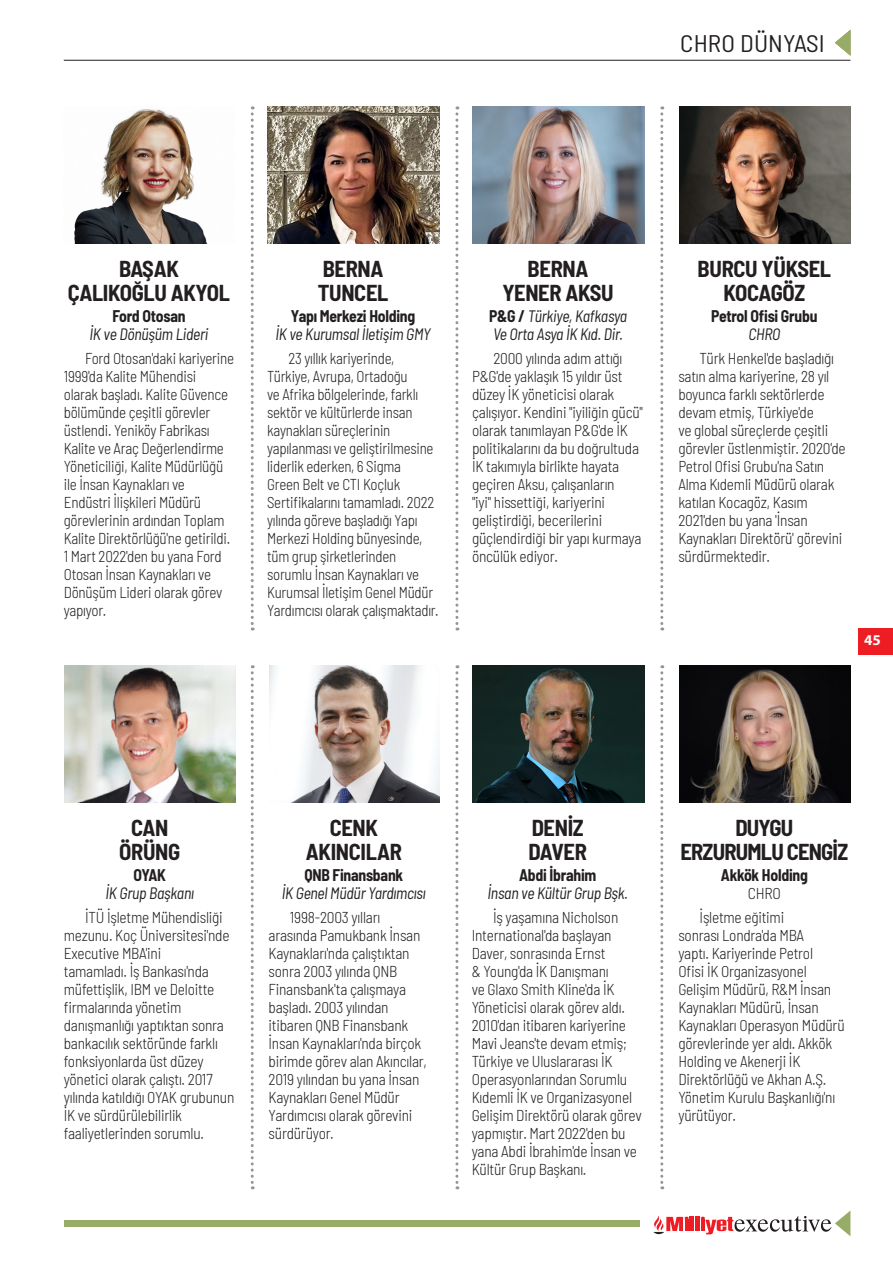
<style>
.page{position:relative;width:893px;height:1263px;background:#fff}
.page>*{position:absolute;margin:0;border:0;box-sizing:border-box;transform-origin:0 0}
.t1{font:semi-condensed 24px "Barlow";letter-spacing:.005em;color:#231f20;scale:1.05 1}
.Metin-L{font:700 semi-condensed 22.5px/24px "Barlow";letter-spacing:-.015em;color:#231f20;text-align:center}
.Metin-L-2{font:700 semi-condensed 22.5px "Barlow";letter-spacing:-.035em;color:#231f20}
.Metin-L-3{font:italic semi-condensed 16.5px "Barlow";letter-spacing:-.015em;color:#231f20;scale:.95 1}
.Metin-L-4{font:700 semi-condensed 16.5px "Barlow";letter-spacing:-.015em;color:#231f20;scale:.95 1}
.Metin-L-5{font:300 semi-condensed 15.75px/18px "Barlow";letter-spacing:-.015em;color:#231f20}
.Metin-L-6{font:300 semi-condensed 15.75px/18px "Barlow";letter-spacing:-.015em;color:#231f20;scale:.95 1}
.Metin-L-7{font:300 semi-condensed 15.75px/18px "Barlow";letter-spacing:-.015em;color:#231f20;scale:.96 1}
.t2{font:700 15px "Myriad Pro";color:#fff}
.s1{font-weight:700;font-style:normal}
</style>
<div class="page">
<svg style="left:251px;top:106px;width:3px;height:524px"></svg>
<svg style="left:251px;top:665px;width:3px;height:524px"></svg>
<svg style="left:455px;top:106px;width:3px;height:524px"></svg>
<svg style="left:455px;top:665px;width:3px;height:524px"></svg>
<svg style="left:660px;top:106px;width:3px;height:524px"></svg>
<svg style="left:660px;top:665px;width:3px;height:524px"></svg>
<img style="left:74px;top:109px;width:133px;height:134px">
<img style="left:269px;top:665px;width:170px;height:137px">
<img style="left:268px;top:106px;width:171px;height:137px">
<img style="left:473px;top:665px;width:171px;height:137px">
<img style="left:473px;top:106px;width:171px;height:137px">
<img style="left:679px;top:106px;width:171px;height:137px">
<img style="left:65px;top:665px;width:171px;height:137px">
<img style="left:679px;top:665px;width:171px;height:137px">
<hr style="left:64px;top:60px;width:786px;height:1px;background:#231f20">
<svg style="left:835px;top:30px;width:15px;height:26px"></svg>
<div style="left:858px;top:628px;width:35px;height:27px;background:#ee1d23"></div>
<div style="left:64px;top:1220px;width:583px;height:7px;background:#97ac66"></div>
<div style="left:641px;top:1215px;width:194px;height:21px;background:#fff"></div>
<hr style="left:690px;top:1217px;width:4px;height:14px;background:#ee1d23">
<hr style="left:695px;top:1217px;width:4px;height:14px;background:#ee1d23">
<svg style="left:701px;top:1211px;width:149px;height:25px"></svg>
<svg style="left:653px;top:1215px;width:36px;height:20px"></svg>
<p class="t1" style="left:680px;top:26px;width:139px">CHRO DÜNYASI</p>
<p class="Metin-L" style="left:119px;top:256px;width:61px">BAŞAK</p>
<p class="Metin-L" style="left:68px;top:280px;width:164px">ÇALIKOĞLU AKYOL</p>
<p class="Metin-L-4" style="left:112px;top:304px;width:79px">Ford Otosan</p>
<p class="Metin-L-3" style="left:90px;top:322px;width:127px">İK ve Dönüşüm Lideri</p>
<p class="Metin-L-7" style="left:64px;top:349px;width:179px;text-indent:21px">Ford Otosan'daki kariyerine<br>1999'da Kalite Mühendisi olarak başladı. Kalite Güvence bölümünde çeşitli görevler üstlendi. Yeniköy Fabrikası<br>Kalite ve Araç Değerlendirme<br>Yöneticiliği, Kalite Müdürlüğü ile İnsan Kaynakları ve<br>Endüstri İlişkileri Müdürü görevlerinin ardından Toplam<br>Kalite Direktörlüğü'ne getirildi.<br>1 Mart 2022'den bu yana Ford<br>Otosan İnsan Kaynakları ve<br>Dönüşüm Lideri olarak görev yapıyor.</p>
<p class="Metin-L" style="left:323px;top:256px;width:62px">BERNA</p>
<p class="Metin-L" style="left:318px;top:280px;width:72px">TUNCEL</p>
<p class="Metin-L-4" style="left:291px;top:304px;width:132px">Yapı Merkezi Holding</p>
<p class="Metin-L-3" style="left:275px;top:322px;width:165px">İK ve Kurumsal İletişim GMY</p>
<p class="Metin-L-6" style="left:267px;top:349px;width:182px;text-indent:21px">23 yıllık kariyerinde,<br>Türkiye, Avrupa, Ortadoğu<br>ve Afrika bölgelerinde, farklı sektör ve kültürlerde insan kaynakları süreçlerinin yapılanması ve geliştirilmesine liderlik ederken, 6 Sigma<br>Green Belt ve CTI Koçluk<br>Sertifikalarını tamamladı. 2022 yılında göreve başladığı Yapı<br>Merkezi Holding bünyesinde, tüm grup şirketlerinden sorumlu İnsan Kaynakları ve<br>Kurumsal İletişim Genel Müdür<br>Yardımcısı olarak çalışmaktadır.</p>
<p class="Metin-L" style="left:528px;top:256px;width:62px">BERNA</p>
<p class="Metin-L" style="left:502px;top:280px;width:113px">YENER AKSU</p>
<p class="Metin-L-3" style="left:489px;top:304px;width:147px"><span class="s1">P&amp;G /</span> Türkiye, Kafkasya</p>
<p class="Metin-L-3" style="left:493px;top:322px;width:138px">Ve Orta Asya İK Kıd. Dir.</p>
<p class="Metin-L" style="left:698px;top:256px;width:135px">BURCU YÜKSEL<br>KOCAGÖZ</p>
<p class="Metin-L-4" style="left:711px;top:304px;width:113px">Petrol Ofisi Grubu</p>
<p class="Metin-L-3" style="left:748px;top:322px;width:35px">CHRO</p>
<p class="Metin-L-5" style="left:472px;top:349px;width:172px;text-indent:21px">2000 yılında adım attığı<br>P&amp;G'de yaklaşık 15 yıldır üst düzey İK yöneticisi olarak çalışıyor. Kendini "iyiliğin gücü" olarak tanımlayan P&amp;G'de İK politikalarını da bu doğrultuda<br>İK takımıyla birlikte hayata geçiren Aksu, çalışanların<br>"iyi" hissettiği, kariyerini geliştirdiği, becerilerini güçlendirdiği bir yapı kurmaya öncülük ediyor.</p>
<p class="Metin-L-5" style="left:678px;top:349px;width:169px;text-indent:21px">Türk Henkel'de başladığı satın alma kariyerine, 28 yıl boyunca farklı sektörlerde devam etmiş, Türkiye'de<br>ve global süreçlerde çeşitli görevler üstlenmiştir. 2020'de<br>Petrol Ofisi Grubu'na Satın<br>Alma Kıdemli Müdürü olarak katılan Kocagöz, Kasım<br>2021'den bu yana 'İnsan<br>Kaynakları Direktörü' görevini sürdürmektedir.</p>
<p class="t2" style="left:864px;top:630px;width:18px">45</p>
<p class="t2" style="left:868px;top:630px;width:18px">45</p>
<p class="Metin-L" style="left:131px;top:814px;width:39px">CAN</p>
<p class="Metin-L" style="left:119px;top:838px;width:62px">ÖRÜNG</p>
<p class="Metin-L-4" style="left:134px;top:863px;width:36px">OYAK</p>
<p class="Metin-L-3" style="left:106px;top:881px;width:95px">İK Grup Başkanı</p>
<p class="Metin-L" style="left:330px;top:814px;width:50px">CENK</p>
<p class="Metin-L" style="left:306px;top:838px;width:98px">AKINCILAR</p>
<p class="Metin-L-4" style="left:304px;top:863px;width:106px">QNB Finansbank</p>
<p class="Metin-L-3" style="left:282px;top:881px;width:153px">İK Genel Müdür Yardımcısı</p>
<p class="Metin-L" style="left:532px;top:814px;width:54px">DENİZ</p>
<p class="Metin-L" style="left:529px;top:838px;width:60px">DAVER</p>
<p class="Metin-L-4" style="left:519px;top:863px;width:83px">Abdi İbrahim</p>
<p class="Metin-L-3" style="left:488px;top:881px;width:149px">İnsan ve Kültür Grup Bşk.</p>
<p class="Metin-L" style="left:735px;top:814px;width:59px">DUYGU</p>
<p class="Metin-L-2" style="left:680px;top:836px;width:169px">ERZURUMLU CENGİZ</p>
<p class="Metin-L-4" style="left:721px;top:863px;width:93px">Akkök Holding</p>
<p class="Metin-L-5" style="left:748px;top:883px;width:35px">CHRO</p>
<p class="Metin-L-5" style="left:64px;top:907px;width:172px;text-indent:21px">İTÜ İşletme Mühendisliği mezunu. Koç Üniversitesi'nde<br>Executive MBA'ini<br>tamamladı. İş Bankası'nda müfettişlik, IBM ve Deloitte firmalarında yönetim danışmanlığı yaptıktan sonra bankacılık sektöründe farklı fonksiyonlarda üst düzey yönetici olarak çalıştı. 2017 yılında katıldığı OYAK grubunun<br>İK ve sürdürülebilirlik faaliyetlerinden sorumlu.</p>
<p class="Metin-L-5" style="left:678px;top:907px;width:168px;text-indent:21px">İşletme eğitimi<br>sonrası Londra'da MBA<br>yaptı. Kariyerinde Petrol<br>Ofisi İK Organizasyonel<br>Gelişim Müdürü, R&amp;M İnsan<br>Kaynakları Müdürü, İnsan<br>Kaynakları Operasyon Müdürü görevlerinde yer aldı. Akkök<br>Holding ve Akenerji İK<br>Direktörlüğü ve Akhan A.Ş.<br>Yönetim Kurulu Başkanlığı'nı yürütüyor.</p>
<p class="Metin-L-5" style="left:472px;top:907px;width:171px;text-indent:21px">İş yaşamına Nicholson<br>International'da başlayan<br>Daver, sonrasında Ernst<br>&amp; Young'da İK Danışmanı<br>ve Glaxo Smith Kline'da İK<br>Yöneticisi olarak görev aldı.<br>2010'dan itibaren kariyerine<br>Mavi Jeans'te devam etmiş;<br>Türkiye ve Uluslararası İK<br>Operasyonlarından Sorumlu<br>Kıdemli İK ve Organizasyonel<br>Gelişim Direktörü olarak görev yapmıştır. Mart 2022'den bu yana Abdi İbrahim'de İnsan ve<br>Kültür Grup Başkanı.</p>
<p class="Metin-L-5" style="left:269px;top:907px;width:160px;text-indent:21px">1998-2003 yılları arasında Pamukbank İnsan<br>Kaynakları'nda çalıştıktan sonra 2003 yılında QNB<br>Finansbank'ta çalışmaya başladı. 2003 yılından itibaren QNB Finansbank<br>İnsan Kaynakları'nda birçok birimde görev alan Akıncılar,<br>2019 yılından bu yana İnsan<br>Kaynakları Genel Müdür<br>Yardımcısı olarak görevini sürdürüyor.</p>
</div>
